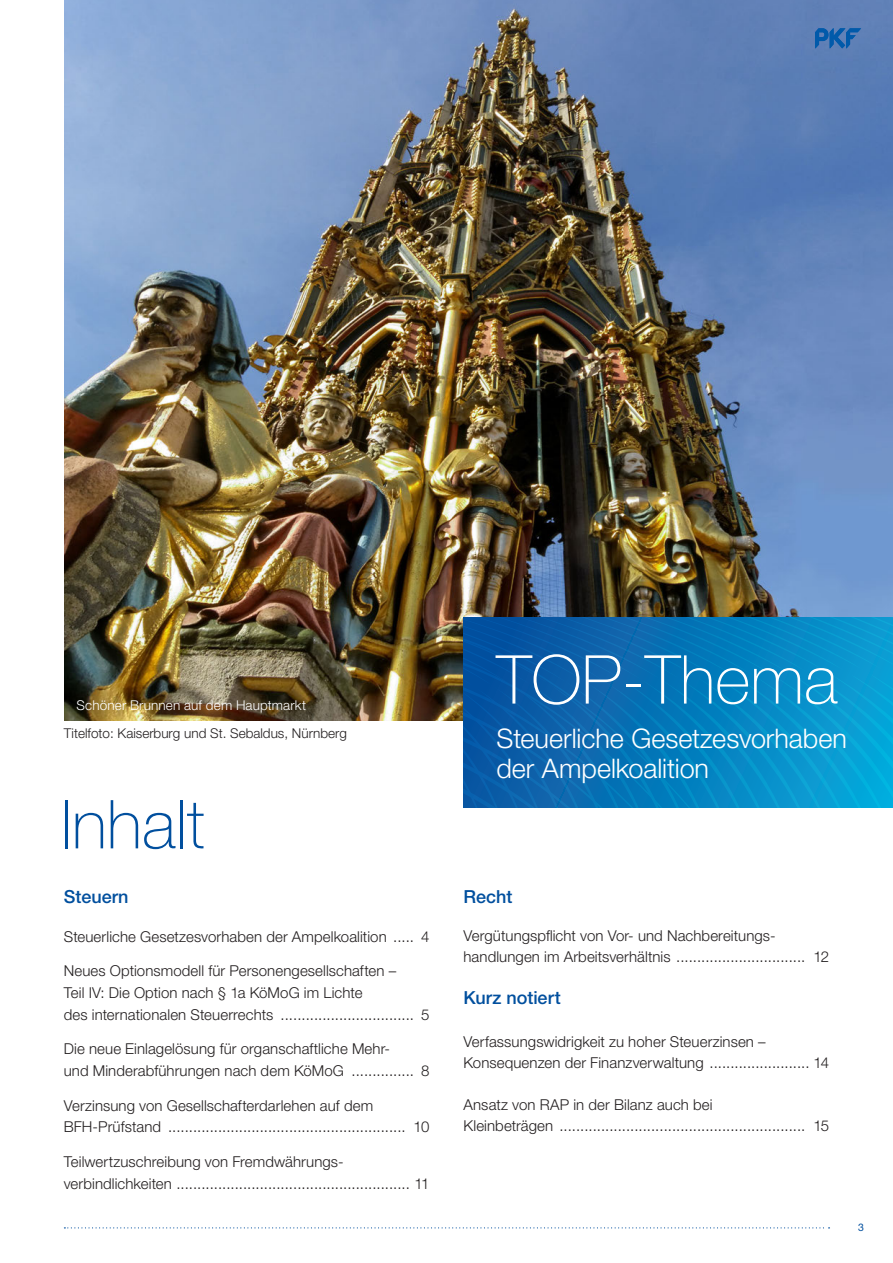
<style>
.page{position:relative;width:893px;height:1263px;background:#fff}
.page>*{position:absolute;margin:0;border:0;box-sizing:border-box;transform-origin:0 0}
.t1{font:100 67.5px "Helvetica Neue LT";color:#fff}
.t2{font:100 67.5px "Helvetica Neue LT";color:#014f9e}
.t3{font:300 27px/30px "Helvetica Neue LT";color:#fff}
.Inhalt_Themen_Seiten{font:500 18px "Helvetica Neue LT";color:#014f9e}
.Inhalt_Themen_Seiten-2{font:300 15px/21.8px "Helvetica Neue LT";letter-spacing:.005em;color:#231f20}
.t4{font:300 13.5px "Helvetica Neue LT";color:#231f20}
.t5{font:300 13.5px "Helvetica Neue LT";letter-spacing:.01em;color:#fff}
.t6{font:10.5px "Helvetica Neue LT";color:#014f9e}
</style>
<div class="page">
<img style="left:64px;top:0;width:829px;height:720px">
<svg style="left:64px;top:1227px;width:766px;height:1px"></svg>
<svg style="left:463px;top:617px;width:430px;height:191px;background:#0778ba"></svg>
<svg style="left:815px;top:28px;width:46px;height:20px"></svg>
<p class="t5" style="left:77px;top:697px;width:231px">Schöner Brunnen auf dem Hauptmarkt</p>
<p class="t4" style="left:64px;top:725px;width:285px">Titelfoto: Kaiserburg und St. Sebaldus, Nürnberg</p>
<p class="t2" style="left:60px;top:786px;width:146px">Inhalt</p>
<p class="Inhalt_Themen_Seiten" style="left:64px;top:886px;width:66px">Steuern</p>
<p class="Inhalt_Themen_Seiten-2" style="left:64px;top:925px;width:367px">Steuerliche Gesetzesvorhaben der Ampelkoalition ..... 4</p>
<p class="Inhalt_Themen_Seiten-2" style="left:64px;top:960px;width:367px">Neues Optionsmodell für Personengesellschaften –<br>Teil IV: Die Option nach § 1a KöMoG im Lichte<br>des internationalen Steuerrechts ................................ 5</p>
<p class="Inhalt_Themen_Seiten-2" style="left:64px;top:1038px;width:367px">Die neue Einlagelösung für organschaftliche Mehr-<br>und Minderabführungen nach dem KöMoG ............... 8</p>
<p class="Inhalt_Themen_Seiten-2" style="left:64px;top:1094px;width:367px">Verzinsung von Gesellschafterdarlehen auf dem<br>BFH-Prüfstand ......................................................... 10</p>
<p class="Inhalt_Themen_Seiten-2" style="left:64px;top:1150px;width:367px">Teilwertzuschreibung von Fremdwährungs&shy;verbindlichkeiten ........................................................ 11</p>
<p class="t1" style="left:496px;top:641px;width:343px">TOP-Thema</p>
<p class="t3" style="left:496px;top:723px;width:352px">Steuerliche Gesetzesvorhaben der Ampelkoalition</p>
<p class="Inhalt_Themen_Seiten" style="left:464px;top:886px;width:51px">Recht</p>
<p class="Inhalt_Themen_Seiten-2" style="left:464px;top:925px;width:367px;line-height:21px">Vergütungspflicht von Vor- und Nachbereitungs&shy;handlungen im Arbeitsverhältnis ............................... 12</p>
<p class="Inhalt_Themen_Seiten" style="left:464px;top:987px;width:99px">Kurz notiert</p>
<p class="Inhalt_Themen_Seiten-2" style="left:464px;top:1030px;width:367px;line-height:21px">Verfassungswidrigkeit zu hoher Steuerzinsen –<br>Konsequenzen der Finanzverwaltung ........................ 14</p>
<p class="Inhalt_Themen_Seiten-2" style="left:464px;top:1094px;width:367px;line-height:21px">Ansatz von RAP in der Bilanz auch bei<br>Kleinbeträgen ........................................................... 15</p>
<p class="t6" style="left:858px;top:1221px;width:7px">3</p>
</div>
